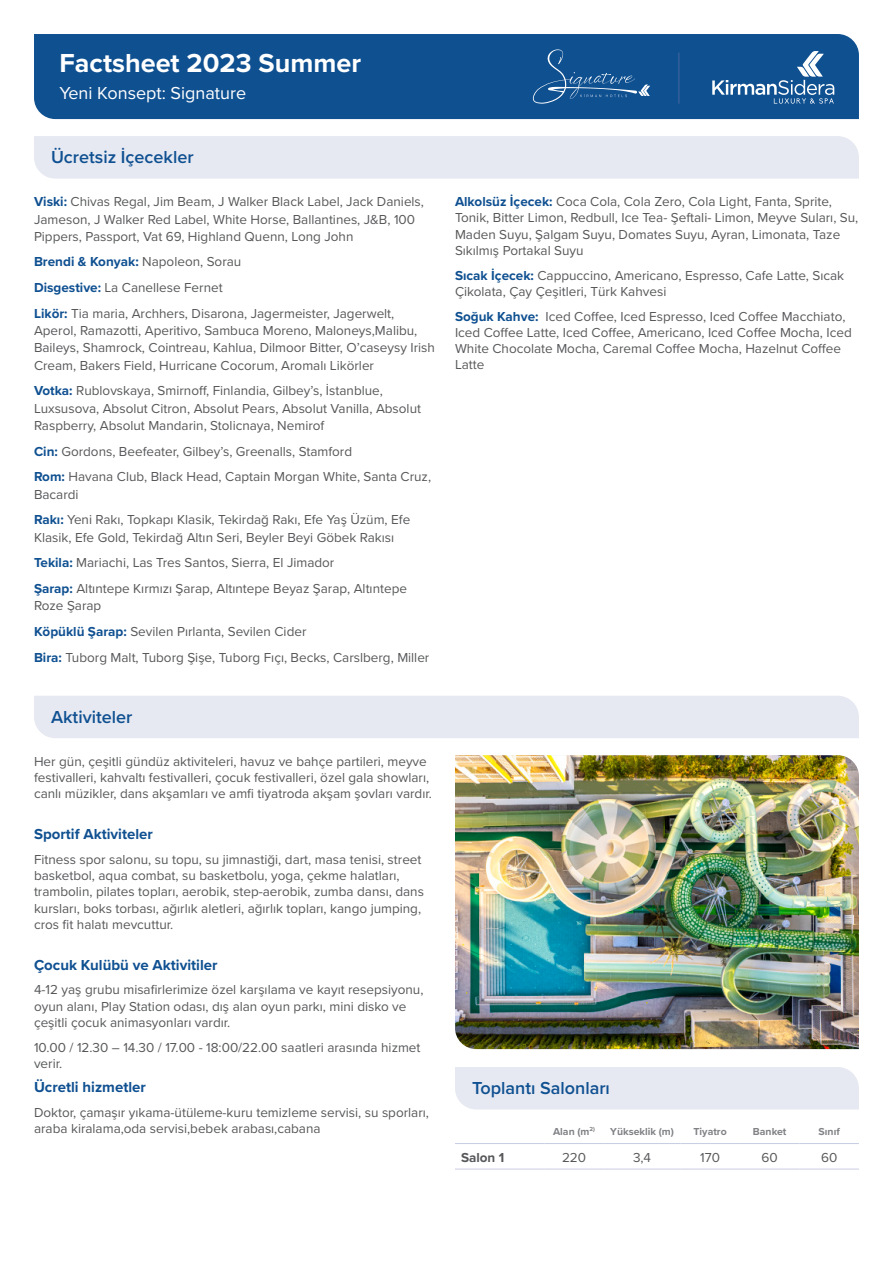
<style>
.page{position:relative;width:893px;height:1263px;background:#fff}
.page>*{position:absolute;margin:0;border:0;box-sizing:border-box;transform-origin:0 0}
.t1{font:700 27px "Proxima Nova";color:#fff}
.t2{font:600 18px "Proxima Nova";color:#0f5091}
.t3{font:18px "Proxima Nova";color:#fff}
.t4{font:700 15px "Proxima Nova";color:#0f5091}
.t5{font:13.5px/16.2px "Proxima Nova";color:#57585a}
.t6{font:700 13.5px "Proxima Nova";color:#0f5091}
.t7{font:700 13.5px "Proxima Nova";color:#57585a}
.t8{font:700 10.5px "Proxima Nova";color:#808285}
.s1{font-weight:700;color:#0f5091}
.s2{font-weight:400;color:#57585a}
</style>
<div class="page">
<div style="left:34px;top:34px;width:825px;height:85px;background:#0f5091"></div>
<div style="left:34px;top:136px;width:825px;height:43px;background:#e7e9f2"></div>
<div style="left:34px;top:696px;width:825px;height:42px;background:#e7e9f2"></div>
<div style="left:455px;top:1067px;width:404px;height:42px;background:#e7e9f2"></div>
<hr style="left:455px;top:1143px;width:89px;height:1px;background:#c8cce1">
<hr style="left:544px;top:1143px;width:60px;height:1px;background:#c8cce1">
<hr style="left:604px;top:1143px;width:76px;height:1px;background:#c8cce1">
<hr style="left:680px;top:1143px;width:60px;height:1px;background:#c8cce1">
<hr style="left:740px;top:1143px;width:59px;height:1px;background:#c8cce1">
<hr style="left:799px;top:1143px;width:60px;height:1px;background:#c8cce1">
<hr style="left:455px;top:1169px;width:89px;height:1px;background:#c8cce1">
<hr style="left:544px;top:1169px;width:60px;height:1px;background:#c8cce1">
<hr style="left:604px;top:1169px;width:76px;height:1px;background:#c8cce1">
<hr style="left:680px;top:1169px;width:60px;height:1px;background:#c8cce1">
<hr style="left:740px;top:1169px;width:59px;height:1px;background:#c8cce1">
<hr style="left:799px;top:1169px;width:60px;height:1px;background:#c8cce1">
<img style="left:455px;top:755px;width:404px;height:294px">
<svg style="left:530px;top:49px;width:120px;height:55px;background:#205c98"></svg>
<hr style="left:678px;top:53px;width:1px;height:51px;background:#4a67a1">
<svg style="left:712px;top:51px;width:122px;height:53px;background:#346ba2"></svg>
<p class="t1" style="left:60px;top:43px;width:303px">Factsheet 2023 Summer</p>
<p class="t3" style="left:60px;top:80px;width:188px">Yeni Konsept: Signature</p>
<p class="t2" style="left:51px;top:144px;width:144px">Ücretsiz İçecekler</p>
<p class="t5" style="left:34px;top:193px;width:391px;line-height:17.2px"><span class="s1">Viski:</span> Chivas Regal, Jim Beam, J Walker Black Label, Jack Daniels,<br>Jameson, J Walker Red Label, White Horse, Ballantines, J&amp;B, 100<br>Pippers, Passport, Vat 69, Highland Quenn, Long John</p>
<p class="t6" style="left:34px;top:252px;width:209px">Brendi &amp; Konyak: <span class="s2">Napoleon, Sorau</span></p>
<p class="t5" style="left:34px;top:279px;width:190px"><span class="s1">Disgestive:</span> La Canellese Fernet</p>
<p class="t5" style="left:34px;top:304px;width:402px;line-height:17.2px"><span class="s1">Likör:</span> Tia maria, Archhers, Disarona, Jagermeister, Jagerwelt, Aperol, Ramazotti, Aperitivo, Sambuca Moreno, Maloneys,Malibu, Baileys, Shamrock, Cointreau, Kahlua, Dilmoor Bitter, O’caseysy Irish Cream, Bakers Field, Hurricane Cocorum, Aromalı Likörler</p>
<p class="t5" style="left:34px;top:382px;width:389px;line-height:17.2px"><span class="s1">Votka:</span> Rublovskaya, Smirnoff, Finlandia, Gilbey’s, İstanblue,<br>Luxsusova, Absolut Citron, Absolut Pears, Absolut Vanilla, Absolut<br>Raspberry, Absolut Mandarin, Stolicnaya, Nemirof</p>
<p class="t5" style="left:34px;top:442px;width:320px"><span class="s1">Cin:</span> Gordons, Beefeater, Gilbey’s, Greenalls, Stamford</p>
<p class="t5" style="left:34px;top:468px;width:399px;line-height:17.2px"><span class="s1">Rom:</span> Havana Club, Black Head, Captain Morgan White, Santa Cruz,<br>Bacardi</p>
<p class="t5" style="left:34px;top:510px;width:378px;line-height:17.2px"><span class="s1">Rakı:</span> Yeni Rakı, Topkapı Klasik, Tekirdağ Rakı, Efe Yaş Üzüm, Efe<br>Klasik, Efe Gold, Tekirdağ Altın Seri, Beyler Beyi Göbek Rakısı</p>
<p class="t5" style="left:34px;top:554px;width:302px"><span class="s1">Tekila:</span> Mariachi, Las Tres Santos, Sierra, El Jimador</p>
<p class="t5" style="left:34px;top:579px;width:374px;line-height:17.2px"><span class="s1">Şarap:</span> Altıntepe Kırmızı Şarap, Altıntepe Beyaz Şarap, Altıntepe<br>Roze Şarap</p>
<p class="t5" style="left:34px;top:623px;width:274px"><span class="s1">Köpüklü Şarap:</span> Sevilen Pırlanta, Sevilen Cider</p>
<p class="t5" style="left:34px;top:648px;width:397px"><span class="s1">Bira:</span> Tuborg Malt, Tuborg Şişe, Tuborg Fıçı, Becks, Carslberg, Miller</p>
<p class="t2" style="left:51px;top:703px;width:83px">Aktiviteler</p>
<p class="t5" style="left:34px;top:753px;width:399px">Her gün, çeşitli gündüz aktiviteleri, havuz ve bahçe partileri, meyve festivalleri, kahvaltı festivalleri, çocuk festivalleri, özel gala showları, canlı müzikler, dans akşamları ve amfi tiyatroda akşam şovları vardır.</p>
<p class="t4" style="left:34px;top:823px;width:120px">Sportif Aktiviteler</p>
<p class="t5" style="left:34px;top:851px;width:391px">Fitness spor salonu, su topu, su jimnastiği, dart, masa tenisi, street basketbol, aqua combat, su basketbolu, yoga, çekme halatları, trambolin, pilates topları, aerobik, step-aerobik, zumba dansı, dans kursları, boks torbası, ağırlık aletleri, ağırlık topları, kango jumping, cros fit halatı mevcuttur.</p>
<p class="t4" style="left:34px;top:953px;width:185px">Çocuk Kulübü ve Aktivitiler</p>
<p class="t5" style="left:34px;top:981px;width:391px">4-12 yaş grubu misafirlerimize özel karşılama ve kayıt resepsiyonu, oyun alanı, Play Station odası, dış alan oyun parkı, mini disko ve çeşitli çocuk animasyonları vardır.</p>
<p class="t5" style="left:34px;top:1038px;width:388px">10.00 / 12.30 – 14.30 / 17.00 - 18:00/22.00 saatleri arasında hizmet verir.</p>
<p class="t4" style="left:34px;top:1076px;width:113px">Ücretli hizmetler</p>
<p class="t5" style="left:34px;top:1104px;width:396px">Doktor, çamaşır yıkama-ütüleme-kuru temizleme servisi, su sporları, araba kiralama,oda servisi,bebek arabası,cabana</p>
<p class="t5" style="left:455px;top:193px;width:405px"><span class="s1">Alkolsüz İçecek:</span> Coca Cola, Cola Zero, Cola Light, Fanta, Sprite, Tonik, Bitter Limon, Redbull, Ice Tea- Şeftali- Limon, Meyve Suları, Su, Maden Suyu, Şalgam Suyu, Domates Suyu, Ayran, Limonata, Taze Sıkılmış Portakal Suyu</p>
<p class="t5" style="left:455px;top:266px;width:391px"><span class="s1">Sıcak İçecek:</span> Cappuccino, Americano, Espresso, Cafe Latte, Sıcak<br>Çikolata, Çay Çeşitleri, Türk Kahvesi</p>
<p class="t5" style="left:455px;top:307px;width:398px"><span class="s1">Soğuk Kahve:</span> Iced Coffee, Iced Espresso, Iced Coffee Macchiato, Iced Coffee Latte, Iced Coffee, Americano, Iced Coffee Mocha, Iced White Chocolate Mocha, Caremal Coffee Mocha, Hazelnut Coffee Latte</p>
<p class="t2" style="left:472px;top:1074px;width:139px">Toplantı Salonları</p>
<p class="t8" style="left:553px;top:1123px;width:43px">Alan (m<sup>2)</sup></p>
<p class="t8" style="left:610px;top:1123px;width:65px">Yükseklik (m)</p>
<p class="t8" style="left:693px;top:1123px;width:35px">Tiyatro</p>
<p class="t8" style="left:753px;top:1123px;width:35px">Banket</p>
<p class="t8" style="left:819px;top:1123px;width:23px">Sınıf</p>
<p class="t7" style="left:461px;top:1147px;width:45px">Salon 1</p>
<p class="t5" style="left:562px;top:1148px;width:26px">220</p>
<p class="t5" style="left:633px;top:1148px;width:20px">3,4</p>
<p class="t5" style="left:700px;top:1148px;width:21px">170</p>
<p class="t5" style="left:761px;top:1148px;width:18px">60</p>
<p class="t5" style="left:821px;top:1148px;width:18px">60</p>
</div>
